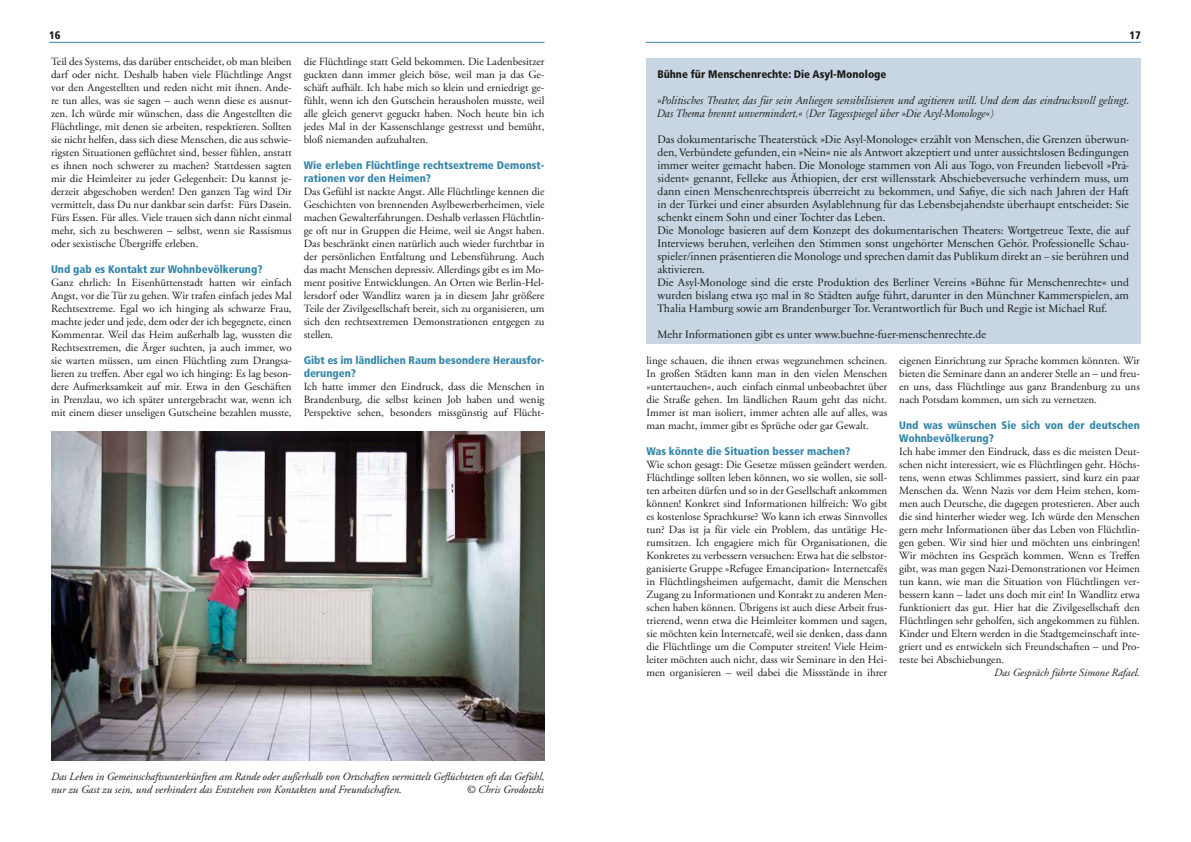
<style>
.page{position:relative;width:1191px;height:842px;background:#fff}
.page>*{position:absolute;margin:0;border:0;box-sizing:border-box;transform-origin:0 0}
.t1{font:11px/13px "Adobe Garamond Pro";color:#1a1a18;text-align:justify}
.t2{font:11px/13px "Sabon Next LT Display Os F";color:#1a1a18}
.t3{font:900 condensed 11px/13px "Frutiger";color:#3486a9}
.t4{font:italic 11px/13px "Adobe Garamond Pro";color:#1a1a18}
.t5{font:11px/13px "Sabon Next LT Display Italic Os F";color:#1a1a18}
.t6{font:900 condensed 11px "Frutiger";color:#1a1a18}
</style>
<div class="page">
<hr style="left:49px;top:42px;width:495px;height:1px;background:#3486a9">
<hr style="left:645px;top:42px;width:495px;height:1px;background:#3486a9">
<img style="left:51px;top:431px;width:493px;height:329px">
<div style="left:646px;top:58px;width:494px;height:285px;background:#c8d6e4"></div>
<p class="t6" style="left:49px;top:29px;width:13px">16</p>
<p class="t6" style="left:1129px;top:29px;width:13px">17</p>
<p class="t1" style="left:51px;top:55px;width:242px">Teil des Systems, das darüber entscheidet, ob man bleiben darf oder nicht. Deshalb haben viele Flüchtlinge Angst vor den Angestellten und reden nicht mit ihnen. Ande&shy;re tun alles, was sie sagen – auch wenn diese es ausnut&shy;zen. Ich würde mir wünschen, dass die Angestellten die Flüchtlinge, mit denen sie arbeiten, respektieren. Sollten sie nicht helfen, dass sich diese Menschen, die aus schwie&shy;rigsten Situationen geflüchtet sind, besser fühlen, anstatt es ihnen noch schwerer zu machen? Stattdessen sagten mir die Heimleiter zu jeder Gelegenheit: Du kannst je&shy;derzeit abgeschoben werden! Den ganzen Tag wird Dir vermittelt, dass Du nur dankbar sein darfst: Fürs Dasein.<br>Fürs Essen. Für alles. Viele trauen sich dann nicht einmal mehr, sich zu beschweren – selbst, wenn sie Rassismus oder sexistische Übergriffe erleben.</p>
<p class="t3" style="left:51px;top:263px;width:213px">Und gab es Kontakt zur Wohnbevölkerung?</p>
<p class="t1" style="left:51px;top:276px;width:242px">Ganz ehrlich: In Eisenhüttenstadt hatten wir einfach Angst, vor die Tür zu gehen. Wir trafen einfach jedes Mal Rechtsextreme. Egal wo ich hinging als schwarze Frau, machte jeder und jede, dem oder der ich begegnete, einen Kommentar. Weil das Heim außerhalb lag, wussten die Rechtsextremen, die Ärger suchten, ja auch immer, wo sie warten müssen, um einen Flüchtling zum Drangsa&shy;lieren zu treffen. Aber egal wo ich hinging: Es lag beson&shy;dere Aufmerksamkeit auf mir. Etwa in den Geschäften in Prenzlau, wo ich später untergebracht war, wenn ich mit einem dieser unseligen Gutscheine bezahlen musste,</p>
<p class="t1" style="left:304px;top:55px;width:242px">die Flüchtlinge statt Geld bekommen. Die Ladenbesitzer guckten dann immer gleich böse, weil man ja das Ge&shy;schäft aufhält. Ich habe mich so klein und erniedrigt ge&shy;fühlt, wenn ich den Gutschein herausholen musste, weil alle gleich genervt geguckt haben. Noch heute bin ich jedes Mal in der Kassenschlange gestresst und bemüht, bloß niemanden aufzuhalten.</p>
<p class="t3" style="left:304px;top:159px;width:242px">Wie erleben Flüchtlinge rechtsextreme Demonst&shy;rationen vor den Heimen?</p>
<p class="t1" style="left:304px;top:185px;width:242px">Das Gefühl ist nackte Angst. Alle Flüchtlinge kennen die Geschichten von brennenden Asylbewerberheimen, viele machen Gewalterfahrungen. Deshalb verlassen Flüchtlin&shy;ge oft nur in Gruppen die Heime, weil sie Angst haben.<br>Das beschränkt einen natürlich auch wieder furchtbar in der persönlichen Entfaltung und Lebensführung. Auch das macht Menschen depressiv. Allerdings gibt es im Mo&shy;ment positive Entwicklungen. An Orten wie Berlin-Hel&shy;lersdorf oder Wandlitz waren ja in diesem Jahr größere Teile der Zivilgesellschaft bereit, sich zu organisieren, um sich den rechtsextremen Demonstrationen entgegen zu stellen.</p>
<p class="t3" style="left:304px;top:354px;width:242px">Gibt es im ländlichen Raum besondere Herausfor&shy;derungen?</p>
<p class="t1" style="left:304px;top:381px;width:242px">Ich hatte immer den Eindruck, dass die Menschen in Brandenburg, die selbst keinen Job haben und wenig Perspektive sehen, besonders missgünstig auf Flücht-</p>
<p class="t6" style="left:657px;top:68px;width:231px">Bühne für Menschenrechte: Die Asyl-Monologe</p>
<p class="t5" style="left:657px;top:94px;width:474px">»Politisches Theater, das für sein Anliegen sensibilisieren und agitieren will. Und dem das eindrucksvoll gelingt.<br>Das Thema brennt unvermindert.« (Der Tagesspiegel über »Die Asyl-Monologe«)</p>
<p class="t2" style="left:657px;top:133px;width:473px">Das dokumentarische Theaterstück »Die Asyl-Monologe« erzählt von Menschen, die Grenzen überwun&shy;den, Verbündete gefunden, ein »Nein« nie als Antwort akzeptiert und unter aussichtslosen Bedingungen immer weiter gemacht haben. Die Monologe stammen von Ali aus Togo, von Freunden liebevoll »Prä&shy;sident« genannt, Felleke aus Äthiopien, der erst willensstark Abschiebeversuche verhindern muss, um dann einen Menschenrechtspreis überreicht zu bekommen, und Safiye, die sich nach Jahren der Haft in der Türkei und einer absurden Asylablehnung für das Lebensbejahendste überhaupt entscheidet: Sie schenkt einem Sohn und einer Tochter das Leben.<br>Die Monologe basieren auf dem Konzept des dokumentarischen Theaters: Wortgetreue Texte, die auf Interviews beruhen, verleihen den Stimmen sonst ungehörter Menschen Gehör. Professionelle Schau&shy;spieler/innen präsentieren die Monologe und sprechen damit das Publikum direkt an – sie berühren und aktivieren.<br>Die Asyl-Monologe sind die erste Produktion des Berliner Vereins »Bühne für Menschenrechte« und wurden bislang etwa 150 mal in 80 Städten aufge führt, darunter in den Münchner Kammerspielen, am Thalia Hamburg sowie am Brandenburger Tor. Verantwortlich für Buch und Regie ist Michael Ruf.</p>
<p class="t2" style="left:657px;top:328px;width:330px">Mehr Informationen gibt es unter www.buehne-fuer-menschenrechte.de</p>
<p class="t1" style="left:646px;top:355px;width:242px">linge schauen, die ihnen etwas wegzunehmen scheinen.<br>In großen Städten kann man in den vielen Menschen »untertauchen«, auch einfach einmal unbeobachtet über die Straße gehen. Im ländlichen Raum geht das nicht.<br>Immer ist man isoliert, immer achten alle auf alles, was man macht, immer gibt es Sprüche oder gar Gewalt.</p>
<p class="t3" style="left:646px;top:445px;width:205px">Was könnte die Situation besser machen?</p>
<p class="t1" style="left:646px;top:459px;width:242px">Wie schon gesagt: Die Gesetze müssen geändert werden.<br>Flüchtlinge sollten leben können, wo sie wollen, sie soll&shy;ten arbeiten dürfen und so in der Gesellschaft ankommen können! Konkret sind Informationen hilfreich: Wo gibt es kostenlose Sprachkurse? Wo kann ich etwas Sinnvolles tun? Das ist ja für viele ein Problem, das untätige He&shy;rumsitzen. Ich engagiere mich für Organisationen, die Konkretes zu verbessern versuchen: Etwa hat die selbstor&shy;ganisierte Gruppe »Refugee Emancipation« Internetcafés in Flüchtlingsheimen aufgemacht, damit die Menschen Zugang zu Informationen und Kontakt zu anderen Men&shy;schen haben können. Übrigens ist auch diese Arbeit frus&shy;trierend, wenn etwa die Heimleiter kommen und sagen, sie möchten kein Internetcafé, weil sie denken, dass dann die Flüchtlinge um die Computer streiten! Viele Heim&shy;leiter möchten auch nicht, dass wir Seminare in den Hei&shy;men organisieren – weil dabei die Missstände in ihrer</p>
<p class="t1" style="left:899px;top:355px;width:242px">eigenen Einrichtung zur Sprache kommen könnten. Wir bieten die Seminare dann an anderer Stelle an – und freu&shy;en uns, dass Flüchtlinge aus ganz Brandenburg zu uns nach Potsdam kommen, um sich zu vernetzen.</p>
<p class="t3" style="left:899px;top:419px;width:242px">Und was wünschen Sie sich von der deutschen<br>Wohnbevölkerung?</p>
<p class="t1" style="left:899px;top:446px;width:242px">Ich habe immer den Eindruck, dass es die meisten Deut&shy;schen nicht interessiert, wie es Flüchtlingen geht. Höchs&shy;tens, wenn etwas Schlimmes passiert, sind kurz ein paar Menschen da. Wenn Nazis vor dem Heim stehen, kom&shy;men auch Deutsche, die dagegen protestieren. Aber auch die sind hinterher wieder weg. Ich würde den Menschen gern mehr Informationen über das Leben von Flüchtlin&shy;gen geben. Wir sind hier und möchten uns einbringen!<br>Wir möchten ins Gespräch kommen. Wenn es Treffen gibt, was man gegen Nazi-Demonstrationen vor Heimen tun kann, wie man die Situation von Flüchtlingen ver&shy;bessern kann – ladet uns doch mit ein! In Wandlitz etwa funktioniert das gut. Hier hat die Zivilgesellschaft den Flüchtlingen sehr geholfen, sich angekommen zu fühlen.<br>Kinder und Eltern werden in die Stadtgemeinschaft inte&shy;griert und es entwickeln sich Freundschaften – und Pro&shy;teste bei Abschiebungen.</p>
<p class="t4" style="left:994px;top:667px;width:147px">Das Gespräch führte Simone Rafael.</p>
<p class="t4" style="left:51px;top:770px;width:495px">Das Leben in Gemeinschaftsunterkünften am Rande oder außerhalb von Ortschaften vermittelt Geflüchteten oft das Gefühl, nur zu Gast zu sein, und verhindert das Entstehen von Kontakten und Freundschaften.</p>
<p class="t4" style="left:466px;top:783px;width:79px">© Chris Grodotzki</p>
</div>
